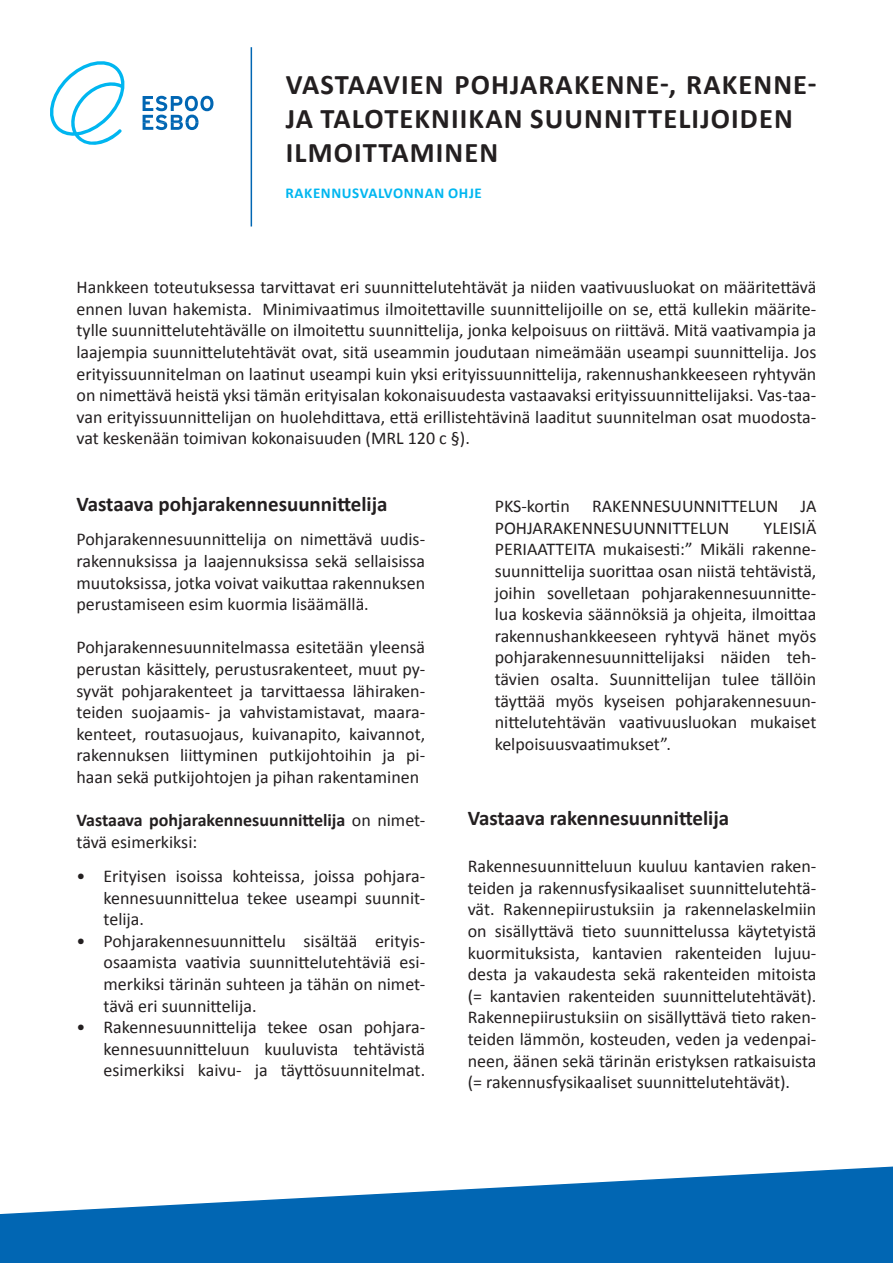
<style>
.page{position:relative;width:893px;height:1263px;background:#fff}
.page>*{position:absolute;margin:0;border:0;box-sizing:border-box;transform-origin:0 0}
.Otsikko_1{font:700 28.5px/34.2px "Calibri";letter-spacing:.04em;color:#231f20}
.Leipis{font:700 21px "Calibri";color:#231f20}
.Otsikko_2{font:700 21px "Calibri";color:#231f20}
.Otsikko_1-2{font:18px/21.6px "Calibri";color:#231f20;text-align:justify}
.Leipis-2{font:18px/21.6px "Calibri";color:#231f20;text-align:justify}
.Leipis-3{font:700 18px/21.6px "Calibri";color:#231f20}
.Kuvateksti{font:700 15px "Calibri";letter-spacing:.04em;color:#00b6f0}
.s1{font-weight:400}
</style>
<div class="page">
<svg style="left:0;top:1166px;width:893px;height:97px"></svg>
<svg style="left:143px;top:96px;width:70px;height:34px"></svg>
<svg style="left:50px;top:61px;width:75px;height:84px"></svg>
<hr style="left:251px;top:47px;width:1px;height:179px;background:#0166b3">
<p class="Otsikko_1" style="left:286px;top:67px;width:532px">VASTAAVIEN POHJARAKENNE-, RAKENNE-<br>JA TALOTEKNIIKAN SUUNNITTELIJOIDEN</p>
<p class="Otsikko_1" style="left:286px;top:135px;width:214px">ILMOITTAMINEN</p>
<p class="Kuvateksti" style="left:286px;top:184px;width:198px">RAKENNUSVALVONNAN OHJE</p>
<p class="Otsikko_1-2" style="left:77px;top:276px;width:741px">Hankkeen toteutuksessa tarvittavat eri suunnittelutehtävät ja niiden vaativuusluokat on määritettävä ennen luvan hakemista. Minimivaatimus ilmoitettaville suunnittelijoille on se, että kullekin määrite&shy;tylle suunnittelutehtävälle on ilmoitettu suunnittelija, jonka kelpoisuus on riittävä. Mitä vaativampia ja laajempia suunnittelutehtävät ovat, sitä useammin joudutaan nimeämään useampi suunnittelija. Jos erityissuunnitelman on laatinut useampi kuin yksi erityissuunnittelija, rakennushankkeeseen ryhtyvän on nimettävä heistä yksi tämän erityisalan kokonaisuudesta vastaavaksi erityissuunnittelijaksi. Vas-taa&shy;van erityissuunnittelijan on huolehdittava, että erillistehtävinä laaditut suunnitelman osat muodosta&shy;vat keskenään toimivan kokonaisuuden (MRL 120 c §).</p>
<p class="Leipis" style="left:77px;top:491px;width:312px">Vastaava pohjarakennesuunnittelija</p>
<p class="Leipis-2" style="left:77px;top:529px;width:350px">Pohjarakennesuunnittelija on nimettävä uudis&shy;rakennuksissa ja laajennuksissa sekä sellaisissa muutoksissa, jotka voivat vaikuttaa rakennuksen perustamiseen esim kuormia lisäämällä.</p>
<p class="Leipis-2" style="left:77px;top:637px;width:350px">Pohjarakennesuunnitelmassa esitetään yleensä perustan käsittely, perustusrakenteet, muut py&shy;syvät pohjarakenteet ja tarvittaessa lähiraken&shy;teiden suojaamis- ja vahvistamistavat, maara&shy;kenteet, routasuojaus, kuivanapito, kaivannot, rakennuksen liittyminen putkijohtoihin ja pi&shy;haan sekä putkijohtojen ja pihan rakentaminen</p>
<p class="Leipis-3" style="left:77px;top:809px;width:350px">Vastaava pohjarakennesuunnittelija <span class="s1">on nimet&shy;tävä esimerkiksi:</span></p>
<p class="Otsikko_1-2" style="left:104px;top:865px;width:323px;text-indent:-27px">• Erityisen isoissa kohteissa, joissa pohjara&shy;kennesuunnittelua tekee useampi suunnit&shy;telija.</p>
<p class="Otsikko_1-2" style="left:104px;top:930px;width:323px;text-indent:-27px">• Pohjarakennesuunnittelu sisältää erityis&shy;osaamista vaativia suunnittelutehtäviä esi&shy;merkiksi tärinän suhteen ja tähän on nimet&shy;tävä eri suunnittelija.</p>
<p class="Otsikko_1-2" style="left:104px;top:1016px;width:323px;text-indent:-27px">• Rakennesuunnittelija tekee osan pohjara&shy;kennesuunnitteluun kuuluvista tehtävistä esimerkiksi kaivu- ja täyttösuunnitelmat.</p>
<p class="Otsikko_1-2" style="left:495px;top:495px;width:323px">PKS-kortin RAKENNESUUNNITTELUN JA<br>POHJARAKENNESUUNNITTELUN</p>
<p class="Otsikko_1-2" style="left:495px;top:517px;width:323px;text-indent:269px">YLEISIÄ PERIAATTEITA mukaisesti:” Mikäli rakenne&shy;suunnittelija suorittaa osan niistä tehtävistä, joihin sovelletaan pohjarakennesuunnitte&shy;lua koskevia säännöksiä ja ohjeita, ilmoittaa rakennushankkeeseen ryhtyvä hänet myös pohjarakennesuunnittelijaksi näiden teh&shy;tävien osalta. Suunnittelijan tulee tällöin täyttää myös kyseisen pohjarakennesuun&shy;nittelutehtävän vaativuusluokan mukaiset kelpoisuusvaatimukset”.</p>
<p class="Otsikko_2" style="left:468px;top:805px;width:263px">Vastaava rakennesuunnittelija</p>
<p class="Leipis-2" style="left:468px;top:855px;width:350px">Rakennesuunnitteluun kuuluu kantavien raken&shy;teiden ja rakennusfysikaaliset suunnittelutehtä&shy;vät. Rakennepiirustuksiin ja rakennelaskelmiin on sisällyttävä tieto suunnittelussa käytetyistä kuormituksista, kantavien rakenteiden lujuu&shy;desta ja vakaudesta sekä rakenteiden mitoista (= kantavien rakenteiden suunnittelutehtävät).<br>Rakennepiirustuksiin on sisällyttävä tieto raken&shy;teiden lämmön, kosteuden, veden ja vedenpai&shy;neen, äänen sekä tärinän eristyksen ratkaisuista (= rakennusfysikaaliset suunnittelutehtävät).</p>
</div>
